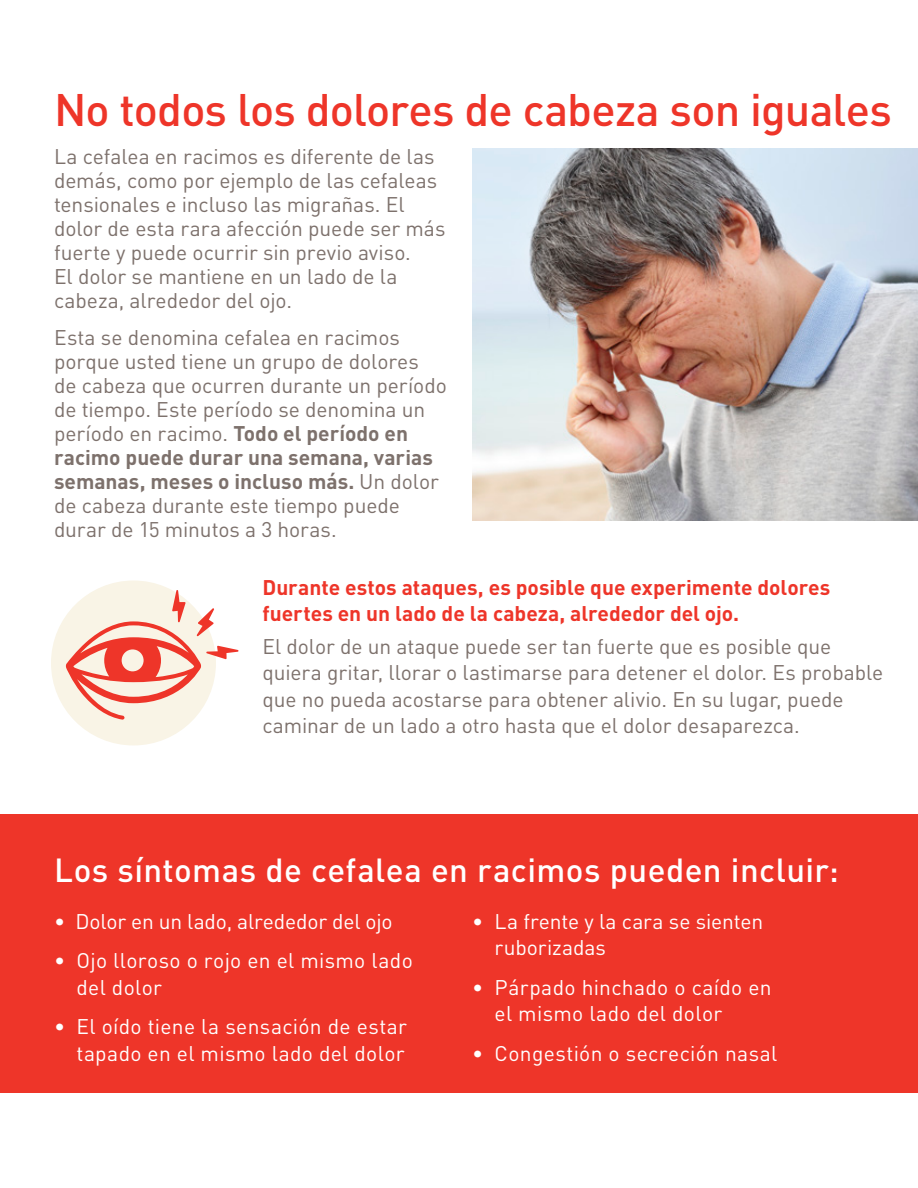
<style>
.page{position:relative;width:918px;height:1188px;background:#fff}
.page>*{position:absolute;margin:0;border:0;box-sizing:border-box;transform-origin:0 0}
.Head{font:500 45px "DINOT";letter-spacing:-.02em;color:#ee3529}
.t1{font:500 33px "DINOT";letter-spacing:.015em;color:#fff}
.Body{font:21px/24px "DINOT";letter-spacing:-.005em;color:#7d716c}
.t2{font:21px/26.2px "DINOT";letter-spacing:.015em;color:#fff}
.t3{font:700 21px/26.2px "DINOT";color:#ee3529}
.t4{font:21px/26.2px "DINOT";letter-spacing:-.005em;color:#fff}
.t5{font:21px "DINOT";letter-spacing:-.01em;color:#fff}
.s1{font-weight:700}
</style>
<div class="page">
<img style="left:472px;top:148px;width:445px;height:372px">
<div style="left:0;top:814px;width:918px;height:280px;background:#ee3529"></div>
<div style="left:51px;top:581px;width:165px;height:164px;background:#f9f4e6;border-radius:50%"></div>
<svg style="left:66px;top:590px;width:172px;height:130px"></svg>
<p class="Head" style="left:54px;top:79px;width:840px">No todos los dolores de cabeza son iguales</p>
<p class="Body" style="left:54px;top:143px;width:393px">La cefalea en racimos es diferente de las demás, como por ejemplo de las cefaleas tensionales e incluso las migrañas. El dolor de esta rara afección puede ser más fuerte y puede ocurrir sin previo aviso.<br>El dolor se mantiene en un lado de la cabeza, alrededor del ojo.</p>
<p class="Body" style="left:54px;top:325px;width:394px">Esta se denomina cefalea en racimos porque usted tiene un grupo de dolores<br>de cabeza que ocurren durante un período de tiempo. Este período se denomina un período en racimo. <span class="s1">Todo el período en racimo puede durar una semana, varias semanas, meses o incluso más.</span> Un dolor de cabeza durante este tiempo puede durar de 15 minutos a 3 horas.</p>
<p class="t3" style="left:262px;top:573px;width:570px">Durante estos ataques, es posible que experimente dolores fuertes en un lado de la cabeza, alrededor del ojo.</p>
<p class="Body" style="left:262px;top:633px;width:622px;line-height:26.2px">El dolor de un ataque puede ser tan fuerte que es posible que quiera gritar, llorar o lastimarse para detener el dolor. Es probable que no pueda acostarse para obtener alivio. En su lugar, puede caminar de un lado a otro hasta que el dolor desaparezca.</p>
<p class="t1" style="left:54px;top:848px;width:786px">Los síntomas de cefalea en racimos pueden incluir:</p>
<p class="t5" style="left:54px;top:907px;width:340px">• Dolor en un lado, alrededor del ojo</p>
<p class="t2" style="left:77px;top:947px;width:338px;text-indent:-23px">• Ojo lloroso o rojo en el mismo lado del dolor</p>
<p class="t2" style="left:54px;top:1013px;width:355px;text-align:right">• El oído tiene la sensación de estar tapado en el mismo lado del dolor</p>
<p class="t4" style="left:495px;top:907px;width:270px;text-indent:-23px">• La frente y la cara se sienten ruborizadas</p>
<p class="t2" style="left:495px;top:973px;width:279px;text-indent:-23px">• Párpado hinchado o caído en el mismo lado del dolor</p>
<p class="t2" style="left:472px;top:1039px;width:307px">• Congestión o secreción nasal</p>
</div>
